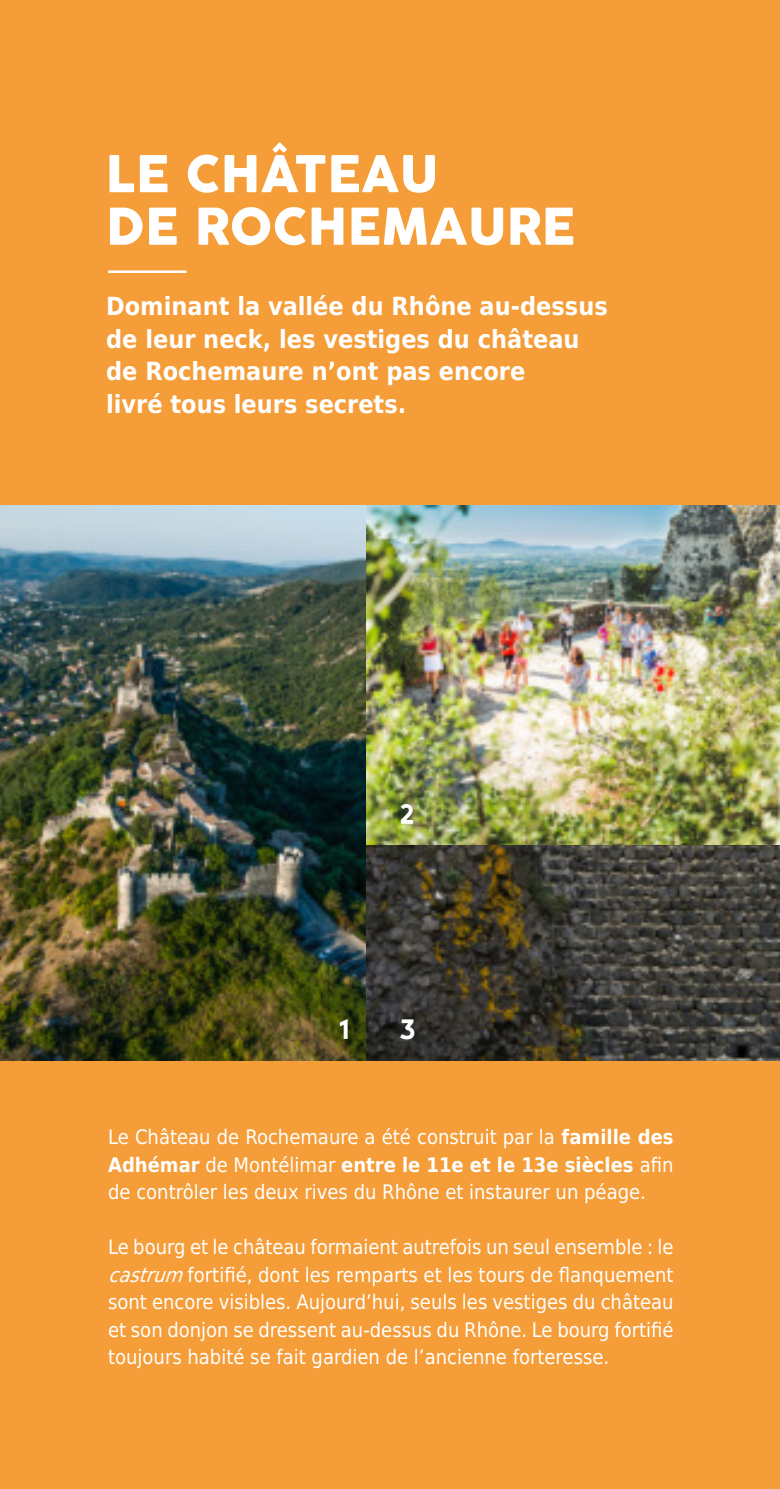
<style>
.page{position:relative;width:780px;height:1489px;background:#fff}
.page>*{position:absolute;margin:0;border:0;box-sizing:border-box;transform-origin:0 0}
.t1{font:50px/52.5px "Cocogoose";color:#fff}
.t2{font:26px "Tuckshop";color:#fff}
.t3{font:700 25px/32.5px "DejaVu Sans Condensed";color:#fff}
.t4{font:20px/27.5px "DejaVu Sans Condensed";color:#fff;text-align:justify}
.s1{font-weight:700}
.s2{font-style:italic}
</style>
<div class="page">
<div style="left:0;top:0;width:780px;height:1488px;background:#f59d38"></div>
<img style="left:0;top:505px;width:780px;height:555px">
<hr style="left:108px;top:270px;width:78px;height:3px;background:#fff">
<h1 class="t1" style="left:106px;top:149px;width:470px">LE CHÂTEAU<br>DE ROCHEMAURE</h1>
<p class="t3" style="left:106px;top:291px;width:503px">Dominant la vallée du Rhône au-dessus de leur neck, les vestiges du château de Rochemaure n’ont pas encore<br>livré tous leurs secrets.</p>
<h2 class="t2" style="left:399px;top:792px;width:17px">2</h2>
<h2 class="t2" style="left:338px;top:1007px;width:14px">1</h2>
<h2 class="t2" style="left:399px;top:1007px;width:19px">3</h2>
<p class="t4" style="left:108px;top:1124px;width:567px">Le Château de Rochemaure a été construit par la <span class="s1">famille des Adhémar</span> de Montélimar <span class="s1">entre le 11e et le 13e siècles</span> afin de contrôler les deux rives du Rhône et instaurer un péage.</p>
<p class="t4" style="left:108px;top:1234px;width:567px">Le bourg et le château formaient autrefois un seul ensemble : le <span class="s2">castrum</span> fortifié, dont les remparts et les tours de flanquement sont encore visibles. Aujourd’hui, seuls les vestiges du château et son donjon se dressent au-dessus du Rhône. Le bourg fortifié toujours habité se fait gardien de l’ancienne forteresse.</p>
</div>
